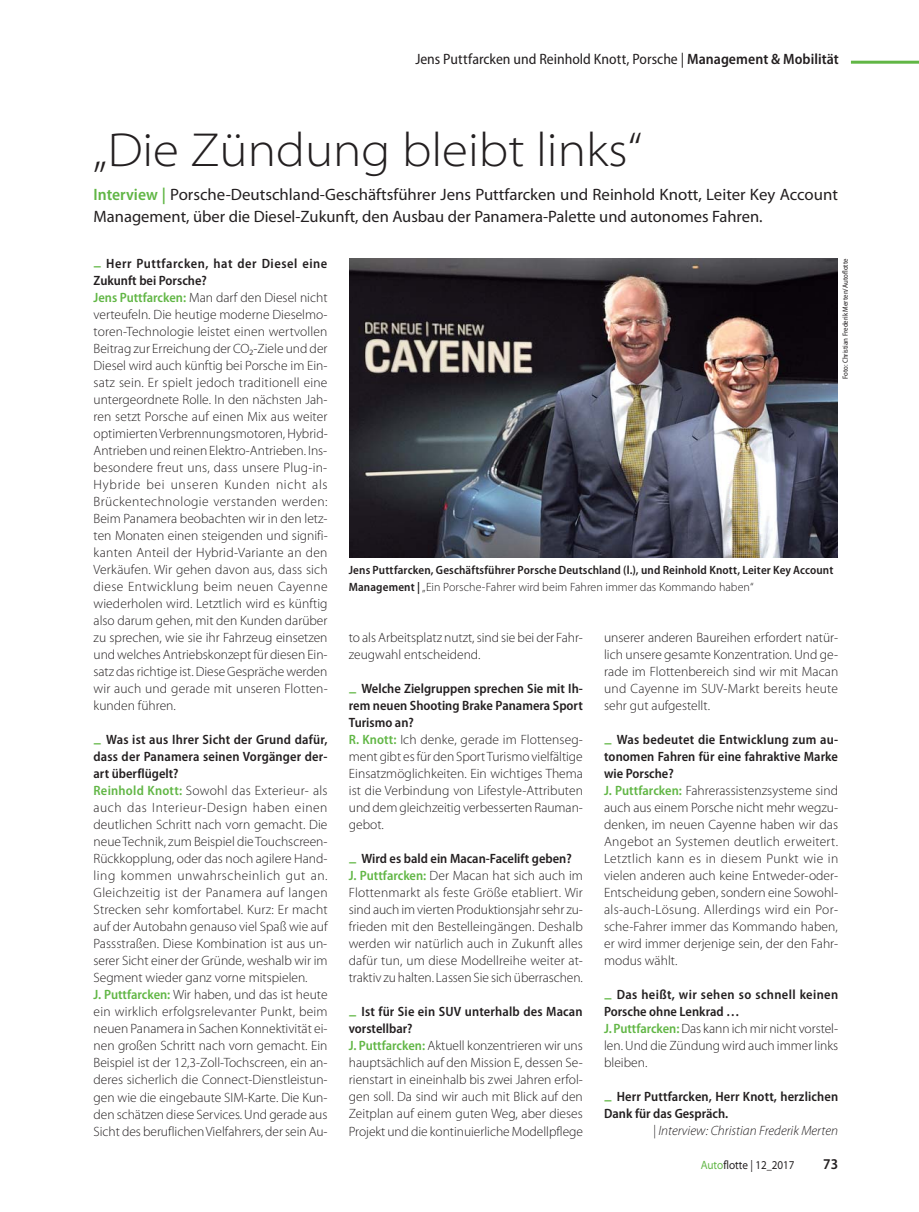
<style>
.page{position:relative;width:919px;height:1212px;background:#fff}
.page>*{position:absolute;margin:0;border:0;box-sizing:border-box;transform-origin:0 0}
.t1{font:300 semi-expanded 48px "Myriad Pro";color:#231f20}
.t2{font:16.5px/22.5px "Myriad Pro";color:#231f20}
.t3{font:semi-condensed 15px "Myriad Pro";color:#231f20}
.t4{font:600 semi-condensed 15px "Myriad Pro";color:#231f20}
.t5{font:300 13.5px/17px "Myriad Pro";color:#231f20}
.t6{font:600 semi-condensed 13.5px/17px "Myriad Pro";letter-spacing:.01em;color:#231f20}
.t7{font:italic 300 13.5px "Myriad Pro";color:#231f20}
.t8{font:600 semi-condensed 12px/17px "Myriad Pro";letter-spacing:.01em;color:#231f20}
.t9{font:semi-expanded 12px "Myriad Pro";color:#231f20;scale:.85 1}
.t10{font:semi-condensed 7.5px "Myriad Pro";color:#231f20}
.s1{font-weight:600}
.s2{font-weight:600;font-stretch:semi-condensed;color:#61b645}
.s3{font-weight:600;font-stretch:semi-condensed}
.s4{font-weight:300;font-stretch:normal}
.s5{color:#61b645}
</style>
<div class="page">
<hr style="left:850px;top:61px;width:68px;height:3px;background:#61b645">
<img style="left:349px;top:259px;width:488px;height:298px">
<p class="t3" style="left:415px;top:50px;width:425px">Jens Puttfarcken und Reinhold Knott, Porsche | <span class="s1">Management &amp; Mobilität</span></p>
<h1 class="t1" style="left:94px;top:132px;width:549px">„Die Zündung bleibt links“</h1>
<p class="t2" style="left:94px;top:185px;width:746px"><span class="s2">Interview |</span> Porsche-Deutschland-Geschäftsführer Jens Puttfarcken und Reinhold Knott, Leiter Key Account<br>Management, über die Diesel-Zukunft, den Ausbau der Panamera-Palette und autonomes Fahren.</p>
<p class="t5" style="left:94px;top:256px;width:236px;text-indent:13px"><span class="s3">Herr Puttfarcken, hat der Diesel eine Zukunft bei Porsche?<br></span><span class="s2">Jens Puttfarcken:</span> Man darf den Diesel nicht verteufeln. Die heutige moderne Dieselmo&shy;toren-Technologie leistet einen wertvollen Beitrag zur Erreichung der CO₂-Ziele und der Diesel wird auch künftig bei Porsche im Ein&shy;satz sein. Er spielt jedoch traditionell eine untergeordnete Rolle. In den nächsten Jah&shy;ren setzt Porsche auf einen Mix aus weiter optimierten Verbrennungsmotoren, Hybrid-Antrieben und reinen Elektro-Antrieben. Ins&shy;besondere freut uns, dass unsere Plug-in-Hybride bei unseren Kunden nicht als Brückentechnologie verstanden werden:<br>Beim Panamera beobachten wir in den letz&shy;ten Monaten einen steigenden und signifi&shy;kanten Anteil der Hybrid-Variante an den Verkäufen. Wir gehen davon aus, dass sich diese Entwicklung beim neuen Cayenne wiederholen wird. Letztlich wird es künftig also darum gehen, mit den Kunden darüber zu sprechen, wie sie ihr Fahrzeug einsetzen und welches Antriebskonzept für diesen Ein&shy;satz das richtige ist. Diese Gespräche werden wir auch und gerade mit unseren Flotten&shy;kunden führen.</p>
<p class="t5" style="left:94px;top:733px;width:236px;text-indent:13px"><span class="s3">Was ist aus Ihrer Sicht der Grund dafür, dass der Panamera seinen Vorgänger der&shy;art überflügelt?<br></span><span class="s2">Reinhold Knott:</span> Sowohl das Exterieur- als auch das Interieur-Design haben einen deutlichen Schritt nach vorn gemacht. Die neue Technik, zum Beispiel die Touchscreen-Rückkopplung, oder das noch agilere Hand&shy;ling kommen unwahrscheinlich gut an.<br>Gleichzeitig ist der Panamera auf langen Strecken sehr komfortabel. Kurz: Er macht auf der Autobahn genauso viel Spaß wie auf Passstraßen. Diese Kombination ist aus un&shy;serer Sicht einer der Gründe, weshalb wir im Segment wieder ganz vorne mitspielen.<br><span class="s2">J. Puttfarcken:</span> Wir haben, und das ist heute ein wirklich erfolgsrelevanter Punkt, beim neuen Panamera in Sachen Konnektivität ei&shy;nen großen Schritt nach vorn gemacht. Ein Beispiel ist der 12,3-Zoll-Tochscreen, ein an&shy;deres sicherlich die Connect-Dienstleistun&shy;gen wie die eingebaute SIM-Karte. Die Kun&shy;den schätzen diese Services. Und gerade aus Sicht des beruflichen Vielfahrers, der sein Au-</p>
<p class="t10" style="left:840px;top:379px;width:122px;rotate:-90deg">Foto: Christian Frederik Merten/Autoflotte</p>
<p class="t8" style="left:349px;top:563px;width:486px">Jens Puttfarcken, Geschäftsführer Porsche Deutschland (l.), und Reinhold Knott, Leiter Key Account<br>Management | <span class="s4">„Ein Porsche-Fahrer wird beim Fahren immer das Kommando haben“</span></p>
<p class="t5" style="left:349px;top:630px;width:235px">to als Arbeitsplatz nutzt, sind sie bei der Fahr&shy;zeugwahl entscheidend.</p>
<p class="t5" style="left:349px;top:681px;width:236px;text-indent:13px"><span class="s3">Welche Zielgruppen sprechen Sie mit Ih&shy;rem neuen Shooting Brake Panamera Sport Turismo an?<br></span><span class="s2">R. Knott:</span> Ich denke, gerade im Flottenseg&shy;ment gibt es für den Sport Turismo vielfältige Einsatzmöglichkeiten. Ein wichtiges Thema ist die Verbindung von Lifestyle-Attributen und dem gleichzeitig verbesserten Rauman&shy;gebot.</p>
<p class="t5" style="left:349px;top:852px;width:236px;text-align:center"><span class="s3">Wird es bald ein Macan-Facelift geben?<br></span><span class="s2">J. Puttfarcken:</span> Der Macan hat sich auch im Flottenmarkt als feste Größe etabliert. Wir sind auch im vierten Produktionsjahr sehr zu&shy;frieden mit den Bestelleingängen. Deshalb werden wir natürlich auch in Zukunft alles dafür tun, um diese Modellreihe weiter at&shy;traktiv zu halten. Lassen Sie sich überraschen.</p>
<p class="t5" style="left:349px;top:1005px;width:236px;text-indent:13px"><span class="s3">Ist für Sie ein SUV unterhalb des Macan vorstellbar?<br></span><span class="s2">J. Puttfarcken:</span> Aktuell konzentrieren wir uns hauptsächlich auf den Mission E, dessen Se&shy;rienstart in eineinhalb bis zwei Jahren erfol&shy;gen soll. Da sind wir auch mit Blick auf den Zeitplan auf einem guten Weg, aber dieses Projekt und die kontinuierliche Modellpflege</p>
<p class="t5" style="left:604px;top:630px;width:236px;text-align:justify">unserer anderen Baureihen erfordert natür&shy;lich unsere gesamte Konzentration. Und ge&shy;rade im Flottenbereich sind wir mit Macan und Cayenne im SUV-Markt bereits heute sehr gut aufgestellt.</p>
<p class="t5" style="left:604px;top:733px;width:235px;text-indent:13px"><span class="s3">Was bedeutet die Entwicklung zum au&shy;tonomen Fahren für eine fahraktive Marke wie Porsche?<br></span><span class="s2">J. Puttfarcken:</span> Fahrerassistenzsysteme sind auch aus einem Porsche nicht mehr wegzu&shy;denken, im neuen Cayenne haben wir das Angebot an Systemen deutlich erweitert.<br>Letztlich kann es in diesem Punkt wie in vielen anderen auch keine Entweder-oder-Entscheidung geben, sondern eine Sowohl&shy;als-auch-Lösung. Allerdings wird ein Por&shy;sche-Fahrer immer das Kommando haben, er wird immer derjenige sein, der den Fahr&shy;modus wählt.</p>
<p class="t5" style="left:604px;top:988px;width:235px;text-indent:13px"><span class="s3">Das heißt, wir sehen so schnell keinen<br>Porsche ohne Lenkrad …<br></span><span class="s2">J. Puttfarcken:</span> Das kann ich mir nicht vorstel&shy;len. Und die Zündung wird auch immer links bleiben.</p>
<p class="t6" style="left:604px;top:1090px;width:235px;text-indent:13px">Herr Puttfarcken, Herr Knott, herzlichen<br>Dank für das Gespräch.</p>
<p class="t7" style="left:653px;top:1123px;width:186px">| Interview: Christian Frederik Merten</p>
<p class="t9" style="left:700px;top:1158px;width:112px"><span class="s5">Auto</span>flotte | 12_2017</p>
<p class="t4" style="left:823px;top:1159px;width:16px">73</p>
</div>
